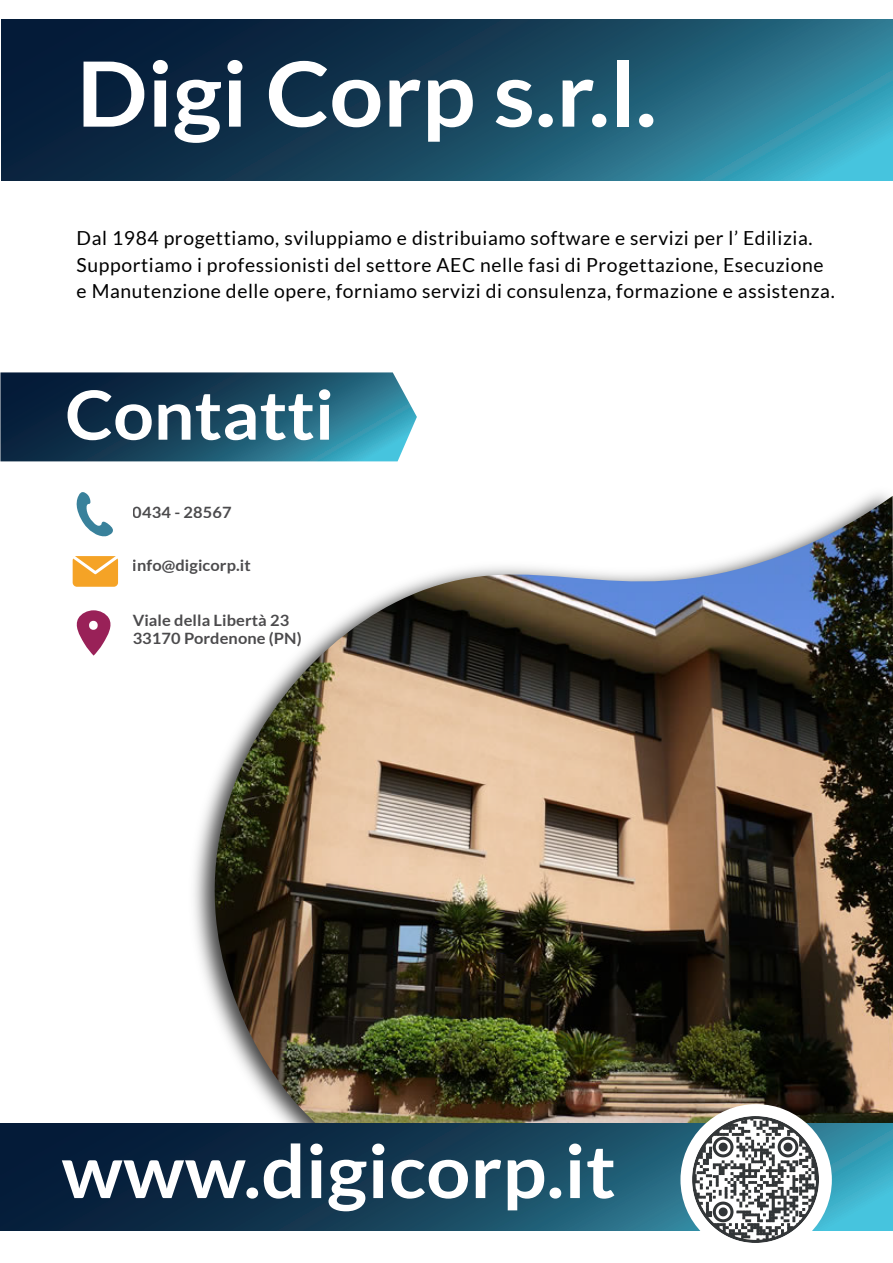
<style>
.page{position:relative;width:893px;height:1263px;background:#fff}
.page>*{position:absolute;margin:0;border:0;box-sizing:border-box;transform-origin:0 0}
.t1{font:700 90px "Lato";color:#fff;scale:1.05 1}
.t2{font:700 73.5px "Lato";letter-spacing:.005em;color:#fff;scale:1.05 1}
.t3{font:700 67.95px "Lato";color:#fff;scale:1.05 1}
.t4{font:19.35px/26.7px "Lato";letter-spacing:.03em;color:#000001}
.t5{font:700 15.6px/18.8px "Lato";letter-spacing:.005em;color:#020104;scale:1.05 1}
</style>
<div class="page">
<img style="left:203px;top:496px;width:690px;height:627px">
<svg style="left:0;top:1123px;width:893px;height:108px;background:#16435c"></svg>
<svg style="left:1px;top:19px;width:892px;height:161px;background:#194c65"></svg>
<div style="left:73px;top:556px;width:45px;height:31px;background:#f5a326;border-radius:4px"></div>
<svg style="left:72px;top:556px;width:47px;height:22px"></svg>
<svg style="left:76px;top:610px;width:35px;height:46px"></svg>
<svg style="left:76px;top:492px;width:37px;height:45px"></svg>
<div style="left:680px;top:1104px;width:152px;height:151px;background:#fff;border-radius:50%"></div>
<img style="left:692px;top:1116px;width:127px;height:127px">
<svg style="left:0;top:372px;width:417px;height:89px;background:#21526b"></svg>
<h1 class="t1" style="left:77px;top:42px;width:554px">Digi Corp s.r.l.</h1>
<p class="t4" style="left:77px;top:224px;width:760px">Dal 1984 progettiamo, sviluppiamo e distribuiamo software e servizi per l’ Edilizia.<br>Supportiamo i professionisti del settore AEC nelle fasi di Progettazione, Esecuzione e Manutenzione delle opere, forniamo servizi di consulenza, formazione e assistenza.</p>
<h3 class="t3" style="left:65px;top:376px;width:258px">Contatti</h3>
<p class="t5" style="left:133px;top:502px;width:96px">0434 - 28567</p>
<p class="t5" style="left:133px;top:556px;width:114px">info@digicorp.it</p>
<p class="t5" style="left:133px;top:610px;width:162px">Viale della Libertà 23<br>33170 Pordenone (PN)</p>
<h2 class="t2" style="left:62px;top:1129px;width:529px">www.digicorp.it</h2>
</div>
